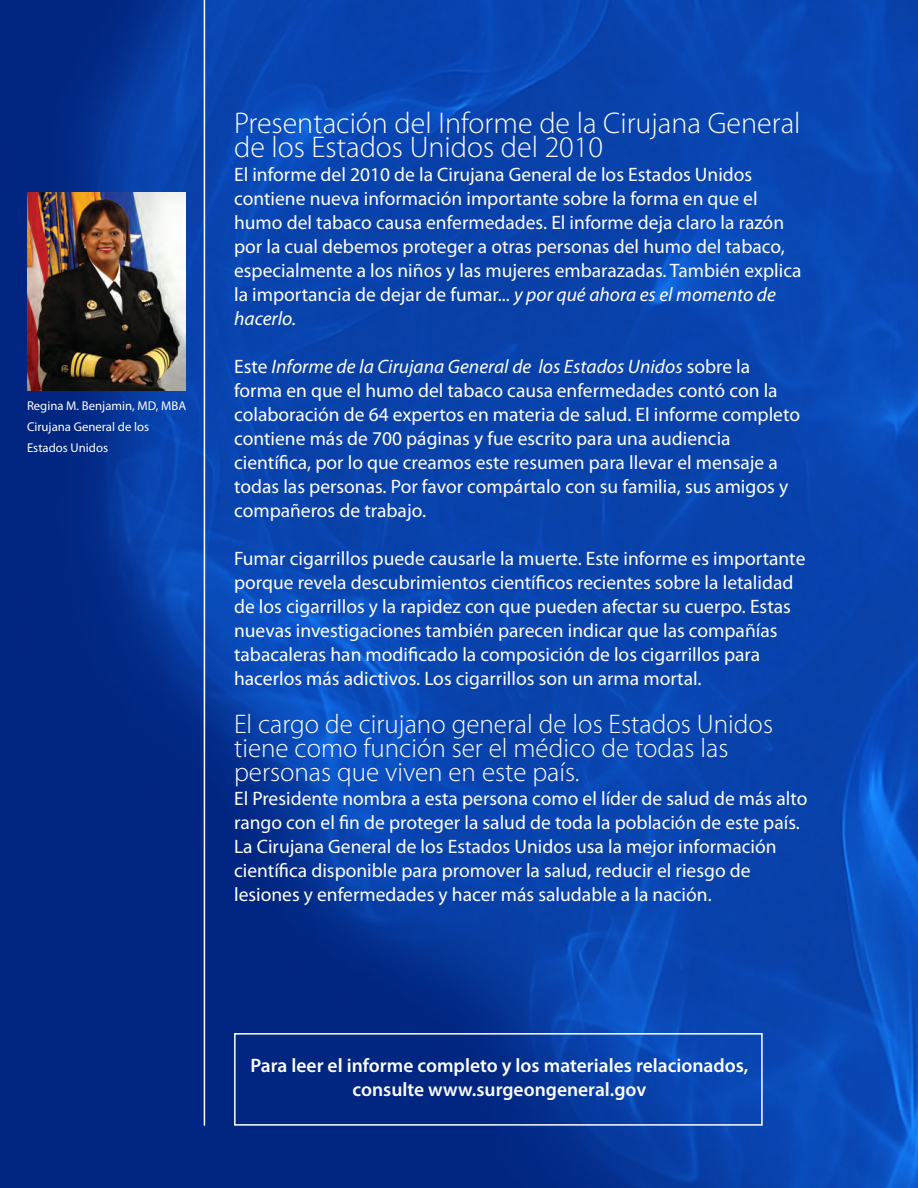
<style>
.page{position:relative;width:918px;height:1188px;background:#fff}
.page>*{position:absolute;margin:0;border:0;box-sizing:border-box;transform-origin:0 0}
.t1{font:300 30px/24px "Myriad Pro";color:#fff}
.t2{font:300 27px/24px "Myriad Pro";color:#fff}
.t3{font:19.5px/24px "Myriad Pro";color:#fff}
.t4{font:600 19.5px/24px "Myriad Pro";color:#fff;text-align:center}
.t5{font:12.75px/21px "Myriad Pro";color:#fff}
.s1{font-style:italic}
</style>
<div class="page">
<img style="left:0;top:0;width:918px;height:1188px">
<hr style="left:204px;top:0;width:1px;height:1126px;background:#fff">
<div style="left:234px;top:1033px;width:529px;height:93px;border:2px solid #fff"></div>
<img style="left:27px;top:192px;width:158px;height:198px">
<h1 class="t5" style="left:27px;top:395px;width:161px">Regina M. Benjamin, MD, MBA<br>Cirujana General de los<br>Estados Unidos</h1>
<h1 class="t1" style="left:234px;top:111px;width:568px">Presentación del Informe de la Cirujana General de los Estados Unidos del 2010</h1>
<p class="t3" style="left:234px;top:162px;width:569px">El informe del 2010 de la Cirujana General de los Estados Unidos contiene nueva información importante sobre la forma en que el humo del tabaco causa enfermedades. El informe deja claro la razón por la cual debemos proteger a otras personas del humo del tabaco, especialmente a los niños y las mujeres embarazadas. También explica la importancia de dejar de fumar... <span class="s1">y por qué ahora es el momento de hacerlo.</span></p>
<p class="t3" style="left:234px;top:354px;width:568px">Este <span class="s1">Informe de la Cirujana General de los Estados Unidos</span> sobre la forma en que el humo del tabaco causa enfermedades contó con la colaboración de 64 expertos en materia de salud. El informe completo contiene más de 700 páginas y fue escrito para una audiencia científica, por lo que creamos este resumen para llevar el mensaje a todas las personas. Por favor compártalo con su familia, sus amigos y compañeros de trabajo.</p>
<p class="t3" style="left:234px;top:546px;width:573px">Fumar cigarrillos puede causarle la muerte. Este informe es importante porque revela descubrimientos científicos recientes sobre la letalidad de los cigarrillos y la rapidez con que pueden afectar su cuerpo. Estas nuevas investigaciones también parecen indicar que las compañías tabacaleras han modificado la composición de los cigarrillos para hacerlos más adictivos. Los cigarrillos son un arma mortal.</p>
<h2 class="t2" style="left:234px;top:712px;width:541px">El cargo de cirujano general de los Estados Unidos tiene como función ser el médico de todas las personas que viven en este país.</h2>
<p class="t3" style="left:234px;top:786px;width:575px">El Presidente nombra a esta persona como el líder de salud de más alto rango con el fin de proteger la salud de toda la población de este país.<br>La Cirujana General de los Estados Unidos usa la mejor información científica disponible para promover la salud, reducir el riesgo de lesiones y enfermedades y hacer más saludable a la nación.</p>
<h3 class="t4" style="left:250px;top:1053px;width:499px">Para leer el informe completo y los materiales relacionados, consulte www.surgeongeneral.gov</h3>
</div>
